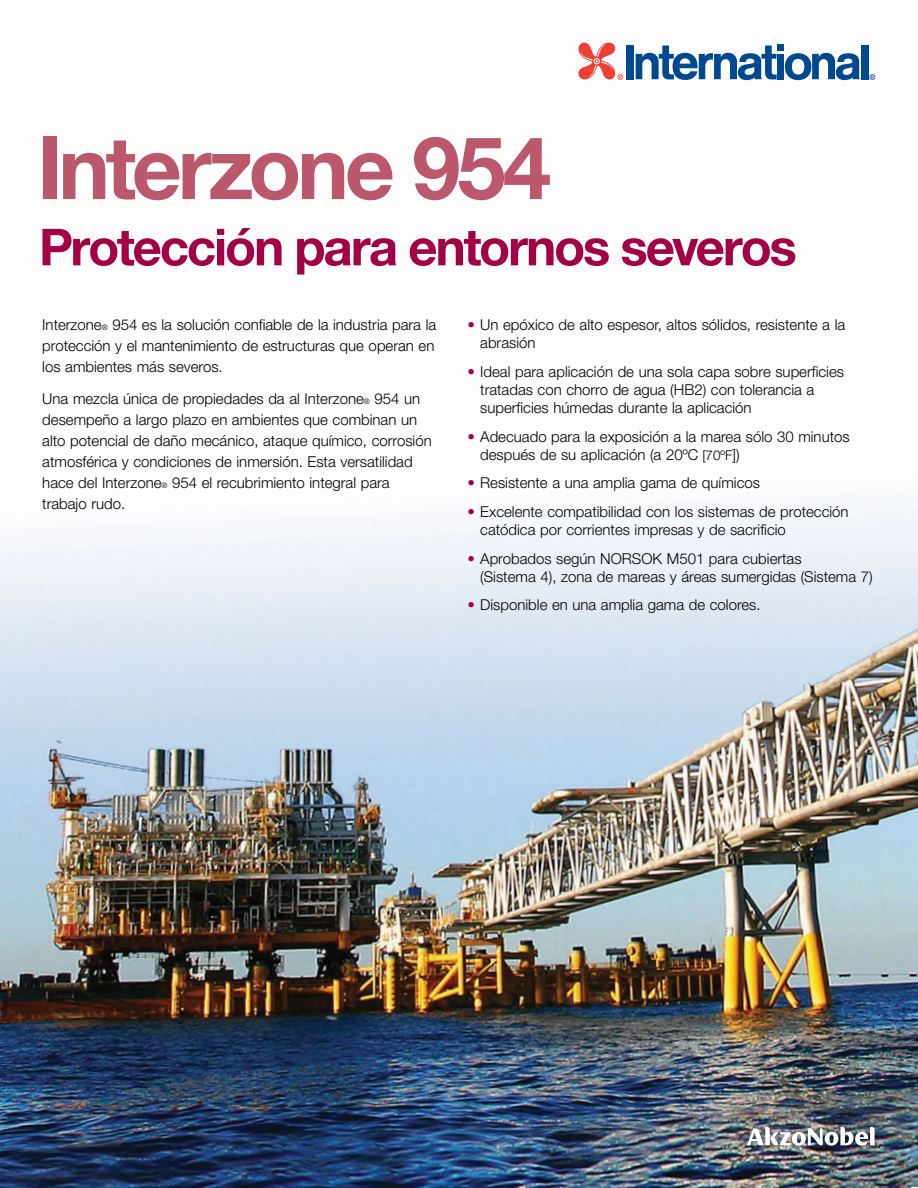
<style>
.page{position:relative;width:918px;height:1188px;background:#fff}
.page>*{position:absolute;margin:0;border:0;box-sizing:border-box;transform-origin:0 0}
.t1{font:700 87px "Helvetica Neue LT Pro";letter-spacing:-.045em;color:#bc586e}
.t2{font:700 51px "Helvetica Neue LT Pro";letter-spacing:-.04em;color:#a30046}
.t3{font:300 15px/21px "Helvetica Neue LT Pro";color:#000}
.s1{font-size:7.5px}
.s2{color:#a30046}
.s3{font-size:13.5px}
</style>
<div class="page">
<img style="left:0;top:42px;width:918px;height:1146px">
<img style="left:747px;top:1127px;width:128px;height:19px">
<div style="left:861px;top:45px;width:7px;height:34px;background:#004990"></div>
<div style="left:626px;top:45px;width:8px;height:34px;background:#004990"></div>
<svg style="left:636px;top:45px;width:224px;height:35px"></svg>
<svg style="left:578px;top:43px;width:45px;height:37px"></svg>
<svg style="left:869px;top:74px;width:6px;height:6px"></svg>
<h1 class="t1" style="left:37px;top:113px;width:516px">Interzone 954</h1>
<h2 class="t2" style="left:39px;top:215px;width:759px">Protección para entornos severos</h2>
<p class="t3" style="left:42px;top:314px;width:395px">Interzone<span class="s1">®</span> 954 es la solución confiable de la industria para la protección y el mantenimiento de estructuras que operan en los ambientes más severos.</p>
<p class="t3" style="left:42px;top:388px;width:391px">Una mezcla única de propiedades da al Interzone<span class="s1">®</span> 954 un desempeño a largo plazo en ambientes que combinan un alto potencial de daño mecánico, ataque químico, corrosión atmosférica y condiciones de inmersión. Esta versatilidad hace del Interzone<span class="s1">®</span> 954 el recubrimiento integral para trabajo rudo.</p>
<p class="t3" style="left:480px;top:316px;width:366px;line-height:18px;text-indent:-13px"><span class="s2">•</span> Un epóxico de alto espesor, altos sólidos, resistente a la abrasión</p>
<p class="t3" style="left:480px;top:362px;width:365px;line-height:18px;text-indent:-13px"><span class="s2">•</span> Ideal para aplicación de una sola capa sobre superficies tratadas con chorro de agua (HB2) con tolerancia a superficies húmedas durante la aplicación</p>
<p class="t3" style="left:480px;top:427px;width:371px;line-height:18px;text-indent:-13px"><span class="s2">•</span> Adecuado para la exposición a la marea sólo 30 minutos después de su aplicación (a 20ºC <span class="s3">[70ºF</span>])</p>
<p class="t3" style="left:468px;top:472px;width:294px"><span class="s2">•</span> Resistente a una amplia gama de químicos</p>
<p class="t3" style="left:480px;top:502px;width:370px;line-height:18px;text-indent:-13px"><span class="s2">•</span> Excelente compatibilidad con los sistemas de protección catódica por corrientes impresas y de sacrificio</p>
<p class="t3" style="left:480px;top:549px;width:394px;line-height:18px;text-indent:-13px"><span class="s2">•</span> Aprobados según NORSOK M501 para cubiertas<br>(Sistema 4), zona de mareas y áreas sumergidas (Sistema 7)</p>
<p class="t3" style="left:468px;top:594px;width:295px"><span class="s2">•</span> Disponible en una amplia gama de colores.</p>
</div>
